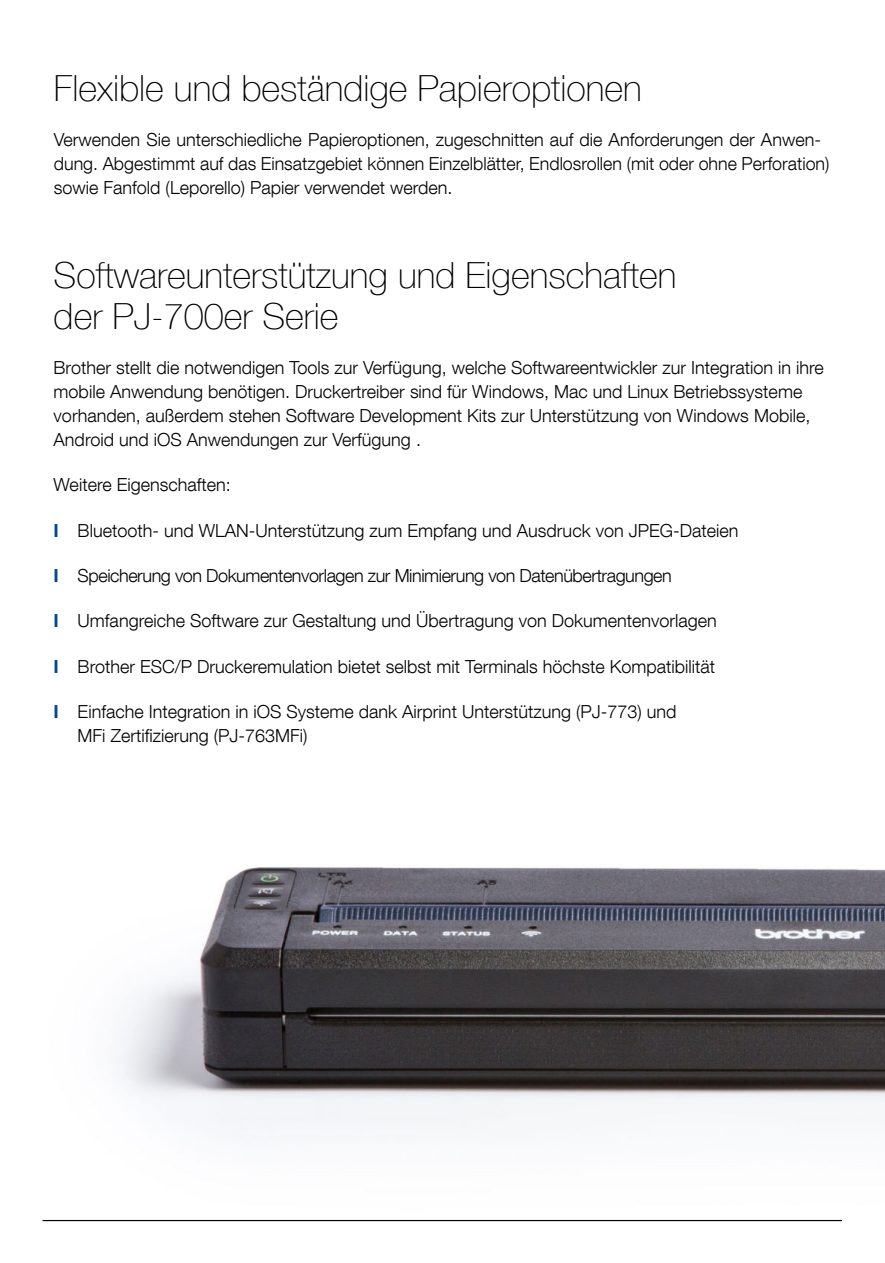
<style>
.page{position:relative;width:885px;height:1263px;background:#fff}
.page>*{position:absolute;margin:0;border:0;box-sizing:border-box;transform-origin:0 0}
.t1{font:100 36px/40.5px "Helvetica Neue LT Com";color:#000}
.t2{font:300 18px/24px "Helvetica Neue LT Com";color:#000}
.t3{font:300 18px "Helvetica Neue LT Com";letter-spacing:-.025em;color:#000}
.s1{font-weight:700;color:#004993}
</style>
<div class="page">
<img style="left:42px;top:867px;width:842px;height:355px">
<hr style="left:43px;top:1220px;width:798px;height:1px;background:#000">
<h1 class="t1" style="left:54px;top:71px;width:589px">Flexible und beständige Papieroptionen</h1>
<p class="t2" style="left:54px;top:129px;width:777px">Verwenden Sie unterschiedliche Papieroptionen, zugeschnitten auf die Anforderungen der Anwen&shy;dung. Abgestimmt auf das Einsatzgebiet können Einzelblätter, Endlosrollen (mit oder ohne Perforation) sowie Fanfold (Leporello) Papier verwendet werden.</p>
<h1 class="t1" style="left:54px;top:259px;width:624px">Softwareunterstützung und Eigenschaften der PJ-700er Serie</h1>
<p class="t2" style="left:54px;top:357px;width:771px">Brother stellt die notwendigen Tools zur Verfügung, welche Softwareentwickler zur Integration in ihre mobile Anwendung benötigen. Druckertreiber sind für Windows, Mac und Linux Betriebssysteme vorhanden, außerdem stehen Software Development Kits zur Unterstützung von Windows Mobile, Android und iOS Anwendungen zur Verfügung .</p>
<p class="t2" style="left:54px;top:475px;width:179px">Weitere Eigenschaften:</p>
<p class="t2" style="left:54px;top:520px;width:686px"><span class="s1">I</span> Bluetooth- und WLAN-Unterstützung zum Empfang und Ausdruck von JPEG-Dateien</p>
<p class="t3" style="left:54px;top:569px;width:619px"><span class="s1">I</span> Speicherung von Dokumentenvorlagen zur Minimierung von Datenübertragungen</p>
<p class="t2" style="left:54px;top:610px;width:664px"><span class="s1">I</span> Umfangreiche Software zur Gestaltung und Übertragung von Dokumentenvorlagen</p>
<p class="t2" style="left:54px;top:656px;width:663px"><span class="s1">I</span> Brother ESC/P Druckeremulation bietet selbst mit Terminals höchste Kompatibilität</p>
<p class="t2" style="left:78px;top:699px;width:600px;text-indent:-24px"><span class="s1">I</span> Einfache Integration in iOS Systeme dank Airprint Unterstützung (PJ-773) und<br>MFi Zertifizierung (PJ-763MFi)</p>
</div>
